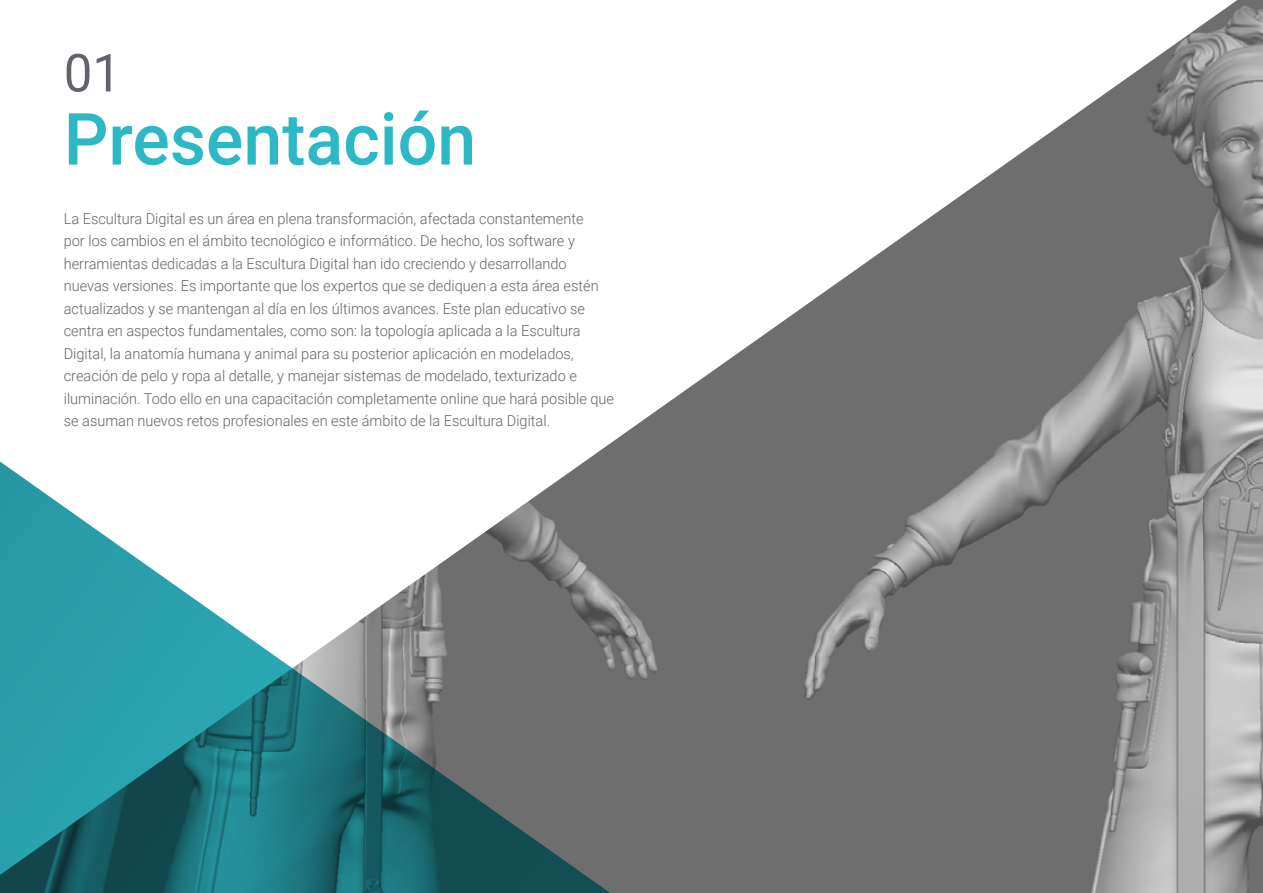
<style>
.page{position:relative;width:1263px;height:893px;background:#fff}
.page>*{position:absolute;margin:0;border:0;box-sizing:border-box;transform-origin:0 0}
.t1{font:500 72px "Roboto";color:#2db8c5}
.t2{font:52.5px "Roboto";color:#61646a}
.t3{font:300 15px/22.5px "Roboto";color:#61646a}
</style>
<div class="page">
<img style="left:607px;top:0;width:656px;height:893px">
<svg style="left:0;top:446px;width:640px;height:447px"></svg>
<h2 class="t2" style="left:64px;top:36px;width:59px">01</h2>
<h1 class="t1" style="left:64px;top:89px;width:414px">Presentación</h1>
<p class="t3" style="left:64px;top:207px;width:552px">La Escultura Digital es un área en plena transformación, afectada constantemente<br>por los cambios en el ámbito tecnológico e informático. De hecho, los software y herramientas dedicadas a la Escultura Digital han ido creciendo y desarrollando nuevas versiones. Es importante que los expertos que se dediquen a esta área estén actualizados y se mantengan al día en los últimos avances. Este plan educativo se centra en aspectos fundamentales, como son: la topología aplicada a la Escultura Digital, la anatomía humana y animal para su posterior aplicación en modelados, creación de pelo y ropa al detalle, y manejar sistemas de modelado, texturizado e iluminación. Todo ello en una capacitación completamente online que hará posible que se asuman nuevos retos profesionales en este ámbito de la Escultura Digital.</p>
</div>
